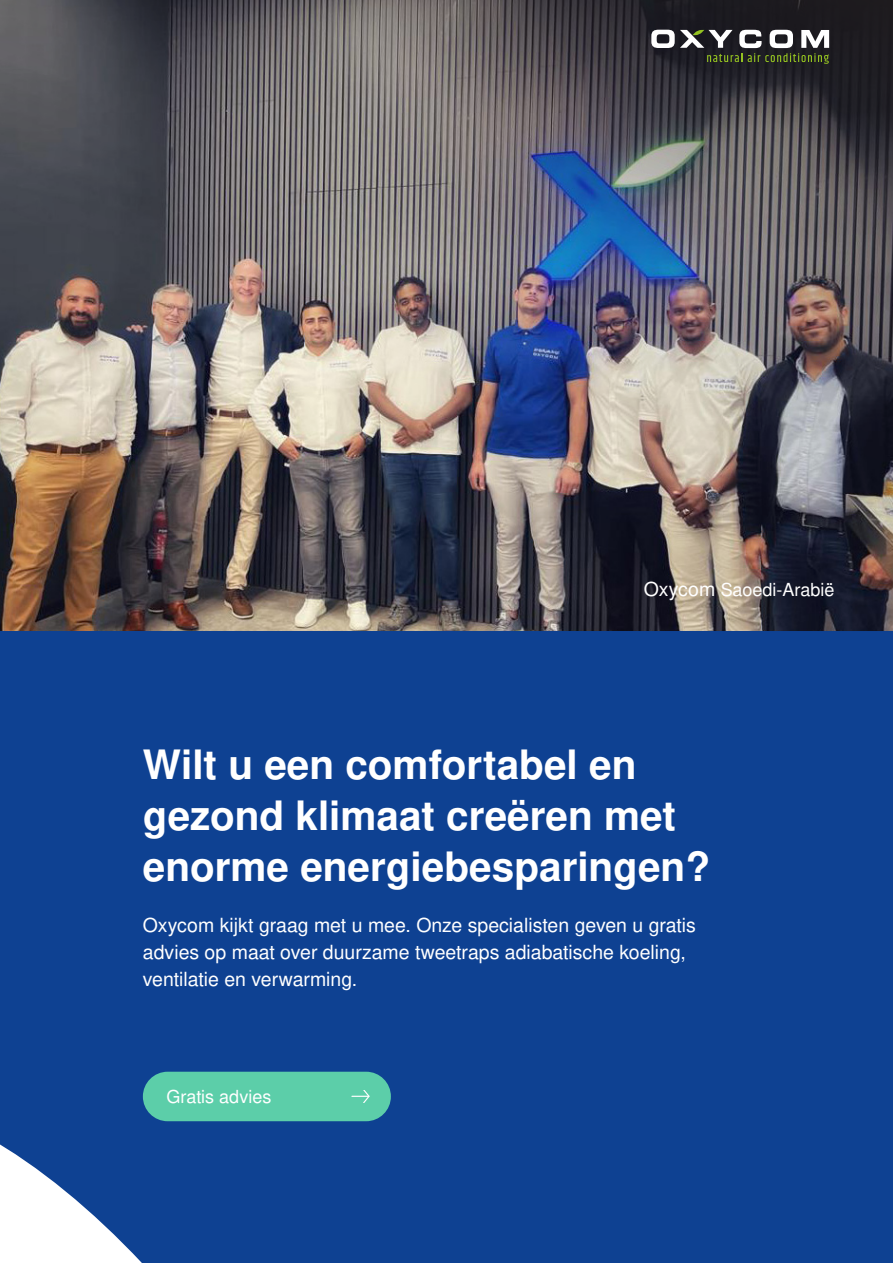
<style>
.page{position:relative;width:893px;height:1263px;background:#fff}
.page>*{position:absolute;margin:0;border:0;box-sizing:border-box;transform-origin:0 0}
.t1{font:700 40.5px/51px "Nimbus San L";color:#fff}
.t2{font:19.5px/27px "Nimbus San L";color:#fff}
.t3{font:18px "Nimbus San L";color:#fff}
.s1{font-size:19.5px}
</style>
<div class="page">
<div style="left:0;top:631px;width:893px;height:632px;background:#0e4192"></div>
<div style="left:143px;top:1072px;width:248px;height:49px;background:#5ccea9;border-radius:25px"></div>
<svg style="left:352px;top:1090px;width:18px;height:13px"></svg>
<svg style="left:0;top:1144px;width:142px;height:119px"></svg>
<img style="left:0;top:0;width:893px;height:631px">
<svg style="left:651px;top:30px;width:178px;height:34px"></svg>
<p class="t3" style="left:644px;top:577px;width:192px"><span class="s1">Oxycom</span> Saoedi-Arabië</p>
<p class="t1" style="left:143px;top:738px;width:569px">Wilt u een comfortabel en gezond klimaat creëren met enorme energiebesparingen?</p>
<p class="t2" style="left:143px;top:911px;width:555px">Oxycom kijkt graag met u mee. Onze specialisten geven u gratis advies op maat over duurzame tweetraps adiabatische koeling, ventilatie en verwarming.</p>
<p class="t3" style="left:167px;top:1083px;width:106px">Gratis advies</p>
</div>
